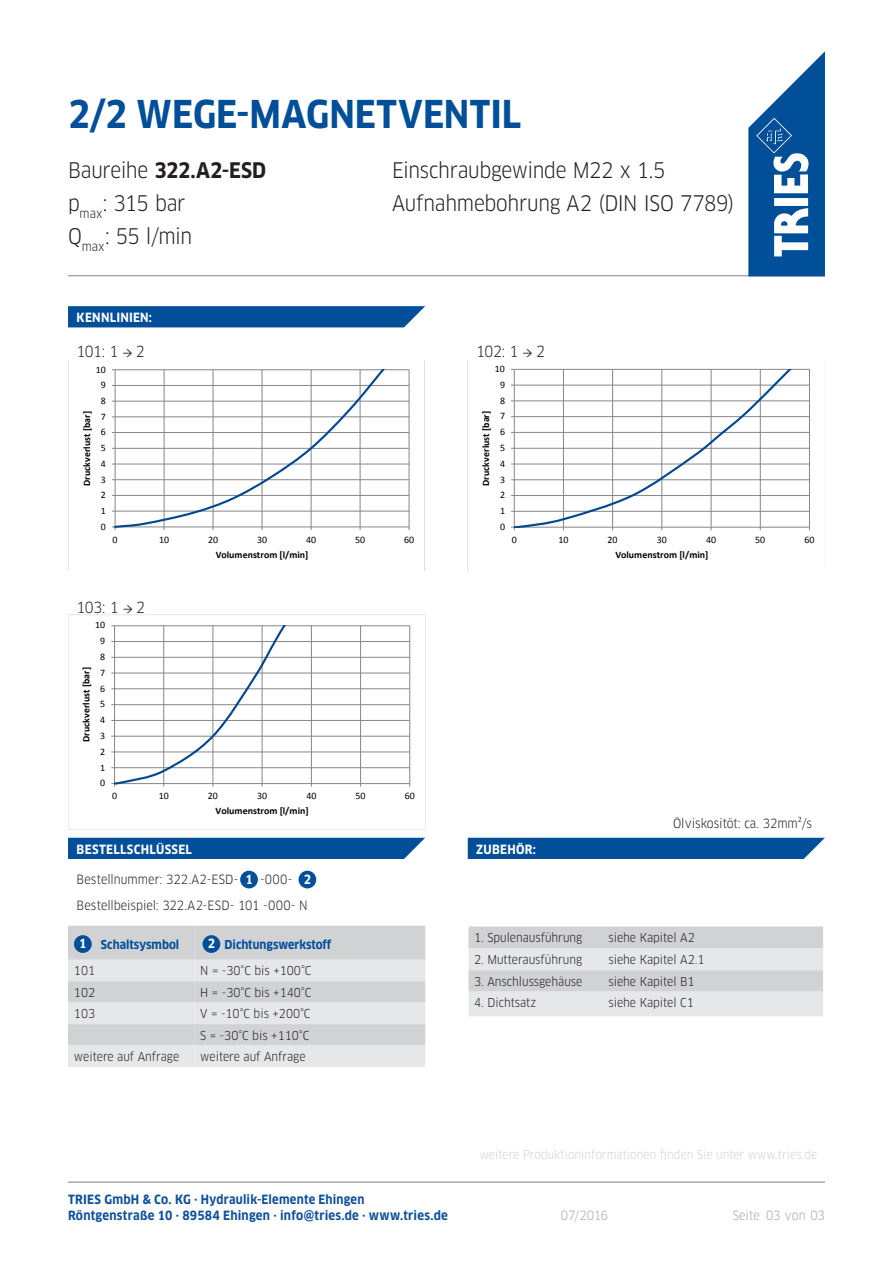
<style>
.page{position:relative;width:893px;height:1263px;background:#fff}
.page>*{position:absolute;margin:0;border:0;box-sizing:border-box;transform-origin:0 0}
.t1{font:700 37.5px "Clan OT Narr";letter-spacing:.005em;color:#014e99}
.t2{font:21px "Clan OT Narr";letter-spacing:-.015em;color:#231f20}
.t3{font:700 21px "Clan OT Narr";letter-spacing:-.005em;color:#231f20}
.t4{font:15px "Clan OT Narr";letter-spacing:-.035em;color:#231f20}
.t5{font:700 12.45px/16.5px "Clan OT Narr";letter-spacing:.02em;color:#0e519b}
.t6{font:12.45px "Clan OT Narr";color:#231f20}
.t7{font:700 12.45px "Clan OT Narr";letter-spacing:.02em;color:#fff}
.t8{font:12.45px "Clan OT Narr";letter-spacing:-.005em;color:#a8a9ad}
.t9{font:12px "Clan OT Narr";color:#231f20}
.t10{font:12px "Clan OT Narr";color:#d1d2d4}
.t11{font:700 12px "Clan OT Narr";color:#014e99}
.t12{font:700 9.9px "Calibri";letter-spacing:.005em;color:#000}
.t13{font:9.9px "Calibri";color:#000}
.s1{font-weight:400}
.s2{font-family:"Minion Pro"}
</style>
<div class="page">
<hr style="left:68px;top:275px;width:757px;height:1px;background:#a8a9ad">
<svg style="left:748px;top:51px;width:77px;height:225px"></svg>
<hr style="left:68px;top:1181px;width:757px;height:2px;background:#a8a9ad">
<svg style="left:68px;top:306px;width:357px;height:21px;background:#0a549c"></svg>
<div style="left:68px;top:838px;width:357px;height:21px;background:#014e99"></div>
<svg style="left:68px;top:926px;width:357px;height:141px;background:#dadbdd"></svg>
<div style="left:74px;top:935px;width:18px;height:18px;background:#014e99;border-radius:50%"></div>
<div style="left:203px;top:935px;width:17px;height:18px;background:#014e99;border-radius:50%"></div>
<div style="left:240px;top:871px;width:18px;height:17px;background:#014e99;border-radius:50%"></div>
<div style="left:298px;top:871px;width:18px;height:17px;background:#014e99;border-radius:50%"></div>
<div style="left:468px;top:838px;width:357px;height:21px;background:#014e99"></div>
<svg style="left:470px;top:928px;width:352px;height:88px;background:#dcdddf"></svg>
<div style="left:468px;top:926px;width:356px;height:188px;border:1px solid #fff"></div>
<svg style="left:111px;top:369px;width:299px;height:161px"></svg>
<div style="left:67px;top:359px;width:359px;height:214px;border:2px solid #fff"></div>
<svg style="left:514px;top:369px;width:296px;height:159px"></svg>
<hr style="left:115px;top:767px;width:295px;height:1px;background:#868686">
<hr style="left:115px;top:752px;width:295px;height:1px;background:#868686">
<hr style="left:115px;top:736px;width:295px;height:1px;background:#868686">
<hr style="left:115px;top:720px;width:295px;height:1px;background:#868686">
<hr style="left:115px;top:704px;width:295px;height:1px;background:#868686">
<hr style="left:115px;top:688px;width:295px;height:1px;background:#868686">
<hr style="left:115px;top:673px;width:295px;height:1px;background:#868686">
<hr style="left:115px;top:657px;width:295px;height:1px;background:#868686">
<hr style="left:115px;top:641px;width:295px;height:1px;background:#868686">
<hr style="left:115px;top:625px;width:295px;height:1px;background:#868686">
<hr style="left:409px;top:626px;width:1px;height:157px;background:#868686">
<hr style="left:115px;top:783px;width:295px;height:1px;background:#868686">
<svg style="left:111px;top:625px;width:277px;height:162px"></svg>
<div style="left:67px;top:614px;width:360px;height:216px;border:2px solid #fff"></div>
<p class="t1" style="left:68px;top:92px;width:454px">2/2 WEGE-MAGNETVENTIL</p>
<p class="t3" style="left:68px;top:158px;width:199px"><span class="s1">Baureihe</span> 322.A2-ESD</p>
<p class="t2" style="left:392px;top:158px;width:275px">Einschraubgewinde M22 x 1.5</p>
<p class="t2" style="left:68px;top:191px;width:119px">p<sub>max</sub>: 315 bar</p>
<p class="t2" style="left:392px;top:191px;width:344px">Aufnahmebohrung A2 (DIN ISO 7789)</p>
<p class="t2" style="left:68px;top:224px;width:126px">Q<sub>max</sub>: 55 l/min</p>
<p class="t7" style="left:77px;top:310px;width:77px">KENNLINIEN:</p>
<p class="t4" style="left:77px;top:343px;width:70px">101: 1 <span class="s2">→</span> 2</p>
<p class="t4" style="left:476px;top:343px;width:70px">102: 1 <span class="s2">→</span> 2</p>
<p class="t13" style="left:96px;top:363px;width:11px">10</p>
<p class="t13" style="left:101px;top:379px;width:7px">9</p>
<p class="t12" style="left:81px;top:486px;width:76px;rotate:-90deg">Druckverlust [bar]</p>
<p class="t13" style="left:101px;top:394px;width:7px">8</p>
<p class="t13" style="left:101px;top:410px;width:7px">7</p>
<p class="t13" style="left:101px;top:426px;width:7px">6</p>
<p class="t13" style="left:101px;top:442px;width:7px">5</p>
<p class="t13" style="left:101px;top:457px;width:7px">4</p>
<p class="t13" style="left:101px;top:473px;width:7px">3</p>
<p class="t13" style="left:101px;top:489px;width:7px">2</p>
<p class="t13" style="left:101px;top:504px;width:7px">1</p>
<p class="t13" style="left:101px;top:520px;width:7px">0</p>
<p class="t13" style="left:113px;top:533px;width:7px">0</p>
<p class="t13" style="left:159px;top:533px;width:11px">10</p>
<p class="t13" style="left:208px;top:533px;width:11px">20</p>
<p class="t13" style="left:257px;top:533px;width:11px">30</p>
<p class="t13" style="left:306px;top:533px;width:11px">40</p>
<p class="t13" style="left:355px;top:533px;width:11px">50</p>
<p class="t13" style="left:404px;top:533px;width:11px">60</p>
<p class="t12" style="left:216px;top:548px;width:94px">Volumenstrom [l/min]</p>
<p class="t4" style="left:77px;top:598px;width:70px">103: 1 <span class="s2">→</span> 2</p>
<p class="t13" style="left:95px;top:619px;width:12px">10</p>
<p class="t13" style="left:100px;top:635px;width:7px">9</p>
<p class="t12" style="left:80px;top:742px;width:77px;rotate:-90deg">Druckverlust [bar]</p>
<p class="t13" style="left:100px;top:650px;width:7px">8</p>
<p class="t13" style="left:100px;top:666px;width:7px">7</p>
<p class="t13" style="left:100px;top:682px;width:7px">6</p>
<p class="t13" style="left:100px;top:698px;width:7px">5</p>
<p class="t13" style="left:100px;top:714px;width:7px">4</p>
<p class="t13" style="left:100px;top:729px;width:7px">3</p>
<p class="t13" style="left:100px;top:745px;width:7px">2</p>
<p class="t13" style="left:100px;top:761px;width:7px">1</p>
<p class="t13" style="left:100px;top:777px;width:7px">0</p>
<p class="t13" style="left:112px;top:790px;width:7px">0</p>
<p class="t13" style="left:159px;top:790px;width:12px">10</p>
<p class="t13" style="left:208px;top:790px;width:12px">20</p>
<p class="t13" style="left:257px;top:790px;width:12px">30</p>
<p class="t13" style="left:306px;top:790px;width:12px">40</p>
<p class="t13" style="left:356px;top:790px;width:12px">50</p>
<p class="t13" style="left:405px;top:790px;width:12px">60</p>
<p class="t12" style="left:216px;top:805px;width:95px">Volumenstrom [l/min]</p>
<p class="t7" style="left:77px;top:842px;width:117px">BESTELLSCHLÜSSEL</p>
<p class="t6" style="left:77px;top:872px;width:163px">Bestellnummer: 322.A2-ESD-</p>
<p class="t7" style="left:245px;top:872px;width:9px">1</p>
<p class="t6" style="left:260px;top:872px;width:34px">-000-</p>
<p class="t7" style="left:304px;top:872px;width:9px">2</p>
<p class="t6" style="left:77px;top:898px;width:233px">Bestellbeispiel: 322.A2-ESD- 101 -000- N</p>
<p class="t11" style="left:101px;top:937px;width:80px">Schaltsysmbol</p>
<p class="t11" style="left:225px;top:937px;width:108px">Dichtungswerkstoff</p>
<p class="t7" style="left:79px;top:937px;width:9px">1</p>
<p class="t7" style="left:208px;top:937px;width:9px">2</p>
<p class="t9" style="left:74px;top:964px;width:23px">101</p>
<p class="t9" style="left:200px;top:964px;width:113px">N = -30°C bis +100°C</p>
<p class="t9" style="left:74px;top:985px;width:23px">102</p>
<p class="t9" style="left:200px;top:985px;width:113px">H = -30°C bis +140°C</p>
<p class="t9" style="left:74px;top:1006px;width:23px">103</p>
<p class="t9" style="left:200px;top:1006px;width:112px">V = -10°C bis +200°C</p>
<p class="t9" style="left:200px;top:1028px;width:110px">S = -30°C bis +110°C</p>
<p class="t9" style="left:74px;top:1049px;width:107px">weitere auf Anfrage</p>
<p class="t9" style="left:200px;top:1049px;width:107px">weitere auf Anfrage</p>
<p class="t13" style="left:495px;top:363px;width:12px">10</p>
<p class="t13" style="left:500px;top:378px;width:7px">9</p>
<p class="t12" style="left:480px;top:486px;width:77px;rotate:-90deg">Druckverlust [bar]</p>
<p class="t13" style="left:500px;top:394px;width:7px">8</p>
<p class="t13" style="left:500px;top:410px;width:7px">7</p>
<p class="t13" style="left:500px;top:426px;width:7px">6</p>
<p class="t13" style="left:500px;top:441px;width:7px">5</p>
<p class="t13" style="left:500px;top:457px;width:7px">4</p>
<p class="t13" style="left:500px;top:473px;width:7px">3</p>
<p class="t13" style="left:500px;top:489px;width:7px">2</p>
<p class="t13" style="left:500px;top:505px;width:7px">1</p>
<p class="t13" style="left:500px;top:520px;width:7px">0</p>
<p class="t13" style="left:512px;top:533px;width:7px">0</p>
<p class="t13" style="left:558px;top:533px;width:12px">10</p>
<p class="t13" style="left:608px;top:533px;width:12px">20</p>
<p class="t13" style="left:657px;top:533px;width:12px">30</p>
<p class="t13" style="left:706px;top:533px;width:12px">40</p>
<p class="t13" style="left:755px;top:533px;width:12px">50</p>
<p class="t13" style="left:804px;top:533px;width:12px">60</p>
<p class="t12" style="left:615px;top:548px;width:95px">Volumenstrom [l/min]</p>
<p class="t6" style="left:673px;top:816px;width:140px">Ölviskositöt: ca. 32mm²/s</p>
<p class="t7" style="left:476px;top:842px;width:61px">ZUBEHÖR:</p>
<p class="t9" style="left:474px;top:930px;width:110px">1. Spulenausführung</p>
<p class="t9" style="left:608px;top:930px;width:88px">siehe Kapitel A2</p>
<p class="t9" style="left:474px;top:952px;width:110px">2. Mutterausführung</p>
<p class="t9" style="left:608px;top:952px;width:98px">siehe Kapitel A2.1</p>
<p class="t9" style="left:474px;top:974px;width:110px">3. Anschlussgehäuse</p>
<p class="t9" style="left:608px;top:974px;width:88px">siehe Kapitel B1</p>
<p class="t9" style="left:474px;top:995px;width:64px">4. Dichtsatz</p>
<p class="t9" style="left:608px;top:995px;width:87px">siehe Kapitel C1</p>
<p class="t5" style="left:68px;top:1191px;width:381px">TRIES GmbH &amp; Co. KG · Hydraulik-Elemente Ehingen<br>Röntgenstraße 10 · 89584 Ehingen · info@tries.de · www.tries.de</p>
<p class="t10" style="left:480px;top:1148px;width:339px">weitere Produktioninformationen finden Sie unter www.tries.de</p>
<p class="t8" style="left:561px;top:1208px;width:49px">07/2016</p>
<p class="t8" style="left:733px;top:1208px;width:94px">Seite 03 von 03</p>
</div>
